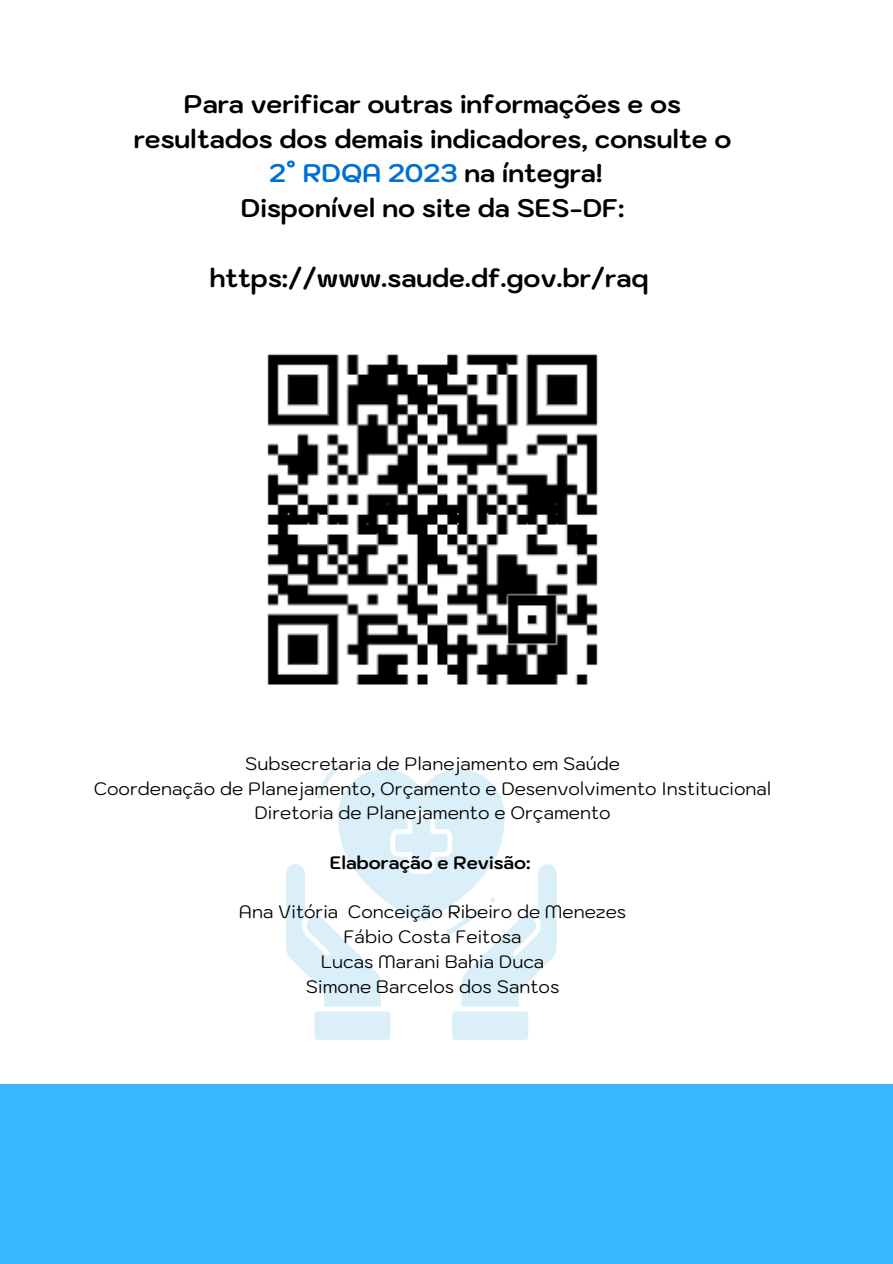
<style>
.page{position:relative;width:893px;height:1264px;background:#fff}
.page>*{position:absolute;margin:0;border:0;box-sizing:border-box;transform-origin:0 0}
.t1{font:700 25.5px/34.8px "Kodchasan";color:#000;text-align:center}
.t2{font:700 25.5px "Kodchasan";color:#006fd3}
.t3{font:18px "Kodchasan";color:#000}
.t4{font:700 18px "Kodchasan";color:#000}
.s1{color:#000}
</style>
<div class="page">
<svg style="left:286px;top:764px;width:270px;height:275px"></svg>
<img style="left:267px;top:354px;width:331px;height:331px">
<div style="left:0;top:1084px;width:892px;height:179px;background:#38b6ff"></div>
<p class="t1" style="left:134px;top:86px;width:599px">Para verificar outras informações e os resultados dos demais indicadores, consulte o</p>
<p class="t2" style="left:269px;top:156px;width:335px">2° RDQA 2023 <span class="s1">na íntegra!</span></p>
<p class="t1" style="left:241px;top:190px;width:385px">Disponível no site da SES-DF:</p>
<p class="t1" style="left:210px;top:260px;width:440px">https://www.saude.df.gov.br/raq</p>
<p class="t3" style="left:245px;top:751px;width:376px">Subsecretaria de Planejamento em Saúde</p>
<p class="t3" style="left:94px;top:776px;width:679px">Coordenação de Planejamento, Orçamento e Desenvolvimento Institucional</p>
<p class="t3" style="left:254px;top:801px;width:357px">Diretoria de Planejamento e Orçamento</p>
<p class="t4" style="left:330px;top:850px;width:202px">Elaboração e Revisão:</p>
<p class="t3" style="left:239px;top:900px;width:389px">Ana Vitória Conceição Ribeiro de Menezes</p>
<p class="t3" style="left:343px;top:924px;width:179px">Fábio Costa Feitosa</p>
<p class="t3" style="left:321px;top:949px;width:225px">Lucas Marani Bahia Duca</p>
<p class="t3" style="left:306px;top:974px;width:255px">Simone Barcelos dos Santos</p>
</div>
